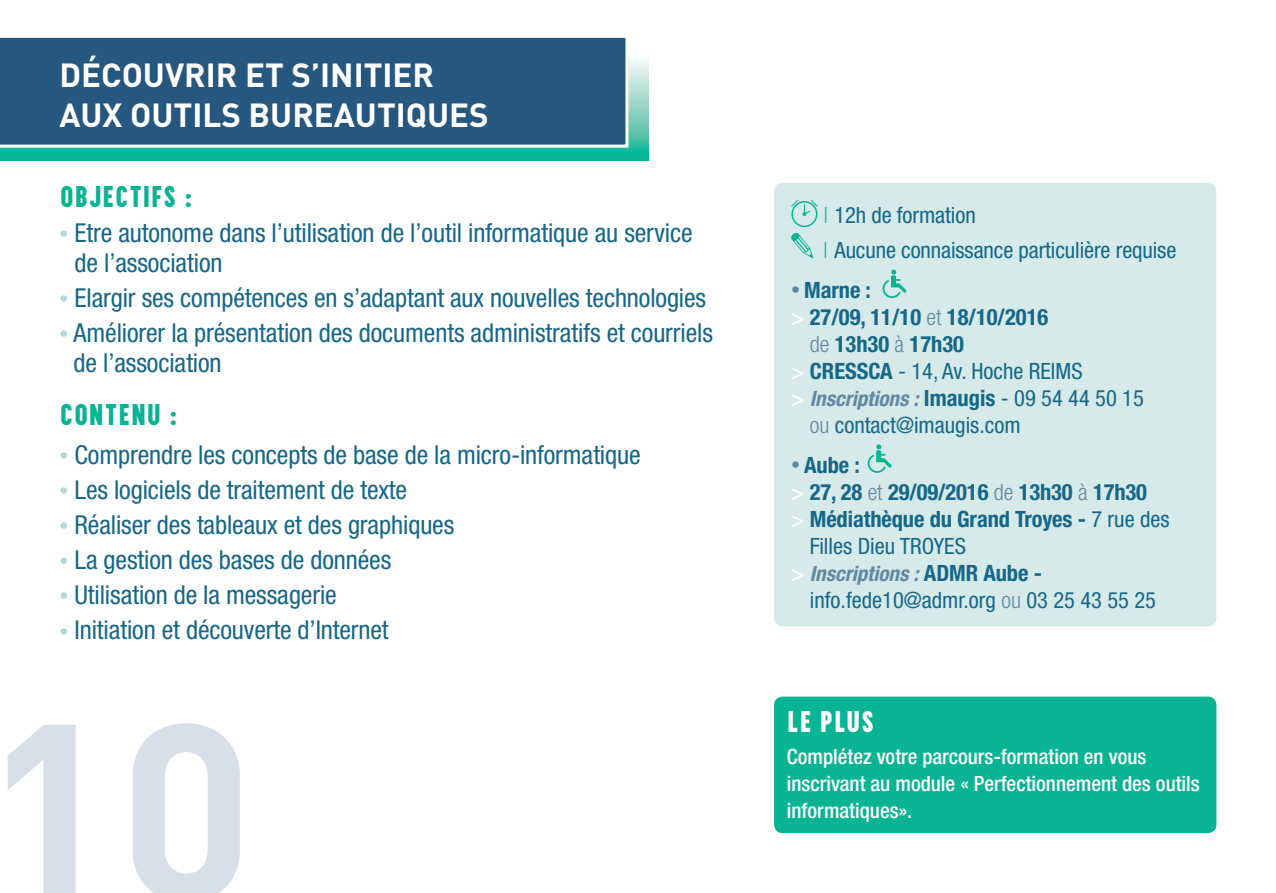
<style>
.page{position:relative;width:1276px;height:893px;background:#fff}
.page>*{position:absolute;margin:0;border:0;box-sizing:border-box;transform-origin:0 0}
.t1{font:700 247.5px "DIN";color:#d8dfe8}
.t2{font:700 33px/39.6px "DIN";color:#fff}
.t3{font:30px "Prismatic 4 Base";color:#09b495}
.t4{font:30px "Prismatic 4 Base";color:#fff}
.t5{font:condensed 26.1px/30px "Helvetica Neue";letter-spacing:-.005em;color:#166789}
.t6{font:condensed 22.5px/35.4px "Helvetica Neue";color:#166789}
.t7{font:700 condensed 22.5px "Helvetica Neue";letter-spacing:-.005em;color:#166789}
.t8{font:500 condensed 21px/27px "Helvetica Neue";color:#fff}
.t9{font:italic 700 condensed 21px "Helvetica Neue";color:#6087a3}
.s1{font-size:18px;color:#afd8d6}
.s2{font-family:"DIN";font-weight:300;font-stretch:normal;color:#09b495}
.s3{font-size:18px;color:#6087a3}
.s4{font-weight:500;color:#fff}
.s5{font-weight:300;color:#6087a3}
.s6{font-weight:700}
.s7{font-weight:500;font-style:normal;font-size:22.5px;color:#fff}
.s8{font-style:normal;font-size:22.5px;color:#166789}
.s9{font-weight:400;font-style:normal;font-size:22.5px;color:#166789}
.s10{font-weight:400}
</style>
<div class="page">
<svg style="left:0;top:59px;width:648px;height:101px;background:#23bca1"></svg>
<div style="left:0;top:37px;width:630px;height:112px;background:#26577f"></div>
<div style="left:774px;top:183px;width:442px;height:443px;background:#d6eae9;border-radius:9px"></div>
<div style="left:791px;top:201px;width:26px;height:26px;border:2px solid #09b495;border-radius:50%"></div>
<svg style="left:791px;top:200px;width:27px;height:16px"></svg>
<svg style="left:791px;top:232px;width:22px;height:26px"></svg>
<svg style="left:882px;top:270px;width:24px;height:28px"></svg>
<svg style="left:867px;top:444px;width:24px;height:29px"></svg>
<div style="left:774px;top:697px;width:442px;height:136px;background:#09b495;border-radius:9px"></div>
<p class="t2" style="left:60px;top:54px;width:431px">DÉCOUVRIR ET S’INITIER<br>AUX OUTILS BUREAUTIQUES</p>
<p class="t3" style="left:60px;top:181px;width:135px">OBJECTIFS :</p>
<p class="t5" style="left:75px;top:218px;width:619px;text-indent:-15px"><span class="s1">•</span> Etre autonome dans l’utilisation de l’outil informatique au service de l’association</p>
<p class="t5" style="left:60px;top:283px;width:648px"><span class="s1">•</span> Elargir ses compétences en s’adaptant aux nouvelles technologies</p>
<p class="t5" style="left:74px;top:318px;width:641px;text-indent:-14px"><span class="s1">•</span> Améliorer la présentation des documents administratifs et courriels de l’association</p>
<p class="t3" style="left:60px;top:399px;width:119px">CONTENU :</p>
<p class="t5" style="left:60px;top:439px;width:582px"><span class="s1">•</span> Comprendre les concepts de base de la micro-informatique</p>
<p class="t5" style="left:60px;top:474px;width:349px"><span class="s1">•</span> Les logiciels de traitement de texte</p>
<p class="t5" style="left:60px;top:510px;width:396px"><span class="s1">•</span> Réaliser des tableaux et des graphiques</p>
<p class="t5" style="left:60px;top:545px;width:333px"><span class="s1">•</span> La gestion des bases de données</p>
<p class="t5" style="left:60px;top:580px;width:279px"><span class="s1">•</span> Utilisation de la messagerie</p>
<p class="t5" style="left:60px;top:615px;width:331px"><span class="s1">•</span> Initiation et découverte d’Internet</p>
<h1 class="t1" style="left:-18px;top:650px;width:273px">10</h1>
<p class="t6" style="left:822px;top:197px;width:355px"><span class="s2">I</span> 12h de formation<br><span class="s2">I</span> Aucune connaissance particulière requise</p>
<p class="t7" style="left:791px;top:276px;width:81px"><span class="s3">•</span> Marne :</p>
<p class="t7" style="left:791px;top:303px;width:259px"><span class="s4">&gt;</span> 27/09, 11/10 <span class="s5">et</span> 18/10/2016</p>
<p class="t7" style="left:810px;top:330px;width:156px"><span class="s5">de</span> 13h30 <span class="s5">à</span> 17h30</p>
<p class="t6" style="left:791px;top:353px;width:293px"><span class="s4">&gt;</span> <span class="s6">CRESSCA</span> - 14, Av. Hoche REIMS</p>
<p class="t9" style="left:791px;top:386px;width:354px"><span class="s7">&gt;</span> Inscriptions : <span class="s8">Imaugis</span> <span class="s9">- 09 54 44 50 15</span></p>
<p class="t6" style="left:810px;top:407px;width:212px"><span class="s5">ou</span> contact@imaugis.com</p>
<p class="t7" style="left:791px;top:451px;width:70px"><span class="s3">•</span> Aube :</p>
<p class="t7" style="left:791px;top:478px;width:357px"><span class="s4">&gt;</span> 27, 28 <span class="s5">et</span> 29/09/2016 <span class="s5">de</span> 13h30 <span class="s5">à</span> 17h30</p>
<p class="t7" style="left:791px;top:505px;width:380px"><span class="s4">&gt;</span> Médiathèque du Grand Troyes - <span class="s10">7 rue des</span></p>
<p class="t6" style="left:810px;top:528px;width:158px">Filles Dieu TROYES</p>
<p class="t9" style="left:791px;top:561px;width:252px"><span class="s7">&gt;</span> Inscriptions : <span class="s8">ADMR Aube -</span></p>
<p class="t6" style="left:810px;top:582px;width:348px">info.fede10@admr.org <span class="s5">ou</span> 03 25 43 55 25</p>
<p class="t4" style="left:787px;top:705px;width:89px">LE PLUS</p>
<p class="t8" style="left:787px;top:743px;width:414px">Complétez votre parcours-formation en vous inscrivant au module « Perfectionnement des outils informatiques».</p>
</div>
